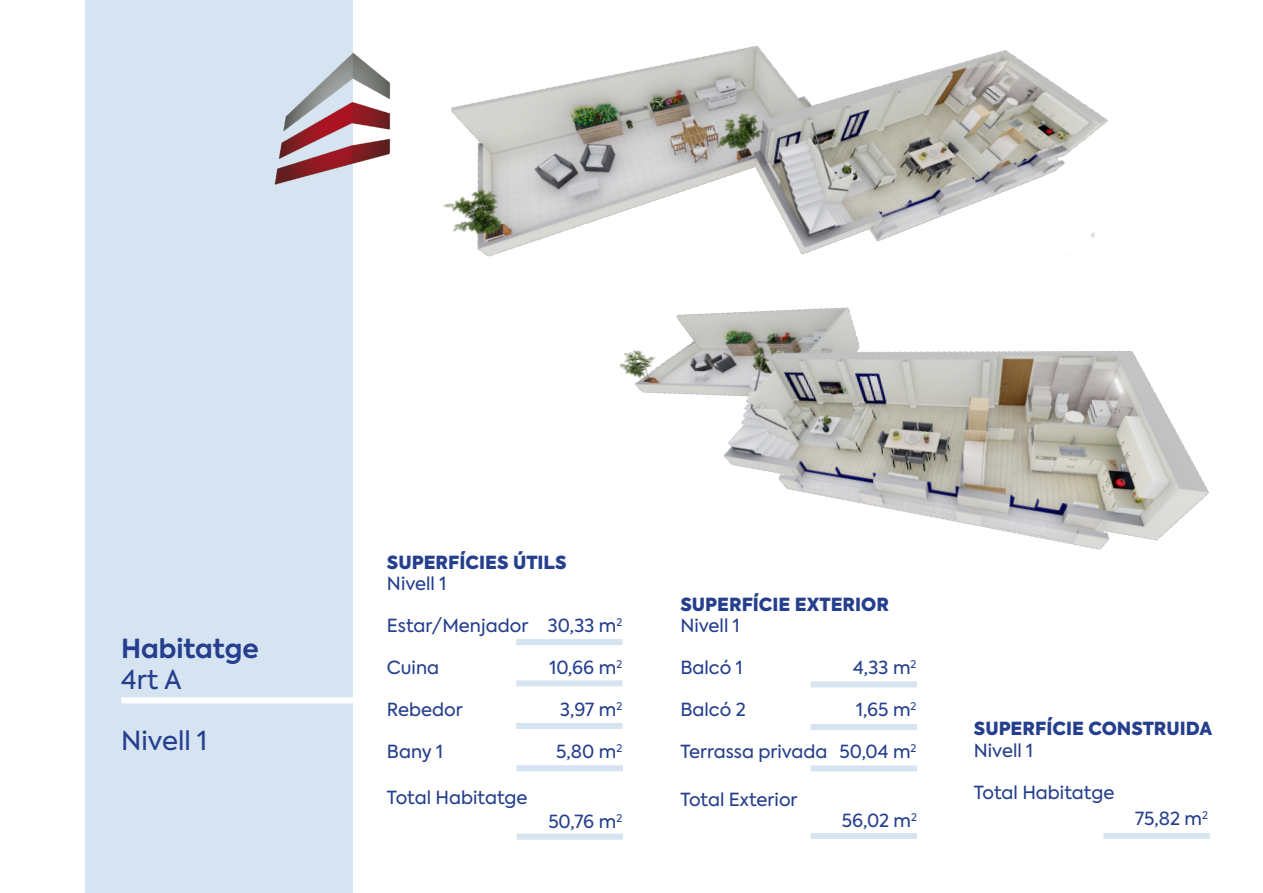
<style>
.page{position:relative;width:1263px;height:893px;background:#fff}
.page>*{position:absolute;margin:0;border:0;box-sizing:border-box;transform-origin:0 0}
.t1{font:26.1px "Axiforma";color:#253f8e}
.t2{font:700 26.1px "Axiforma";color:#253f8e}
.t3{font:18px "Axiforma";color:#253f8e}
.t4{font:900 18px "Axiforma";color:#253f8e}
</style>
<div class="page">
<div style="left:85px;top:0;width:268px;height:893px;background:#d6e3f1"></div>
<div style="left:121px;top:697px;width:247px;height:6px;background:#fff"></div>
<div style="left:516px;top:639px;width:106px;height:6px;background:#d6e3f1"></div>
<div style="left:516px;top:680px;width:106px;height:6px;background:#d6e3f1"></div>
<div style="left:516px;top:723px;width:106px;height:6px;background:#d6e3f1"></div>
<div style="left:517px;top:765px;width:106px;height:6px;background:#d6e3f1"></div>
<div style="left:517px;top:834px;width:106px;height:6px;background:#d6e3f1"></div>
<div style="left:811px;top:681px;width:106px;height:6px;background:#d6e3f1"></div>
<div style="left:811px;top:724px;width:106px;height:6px;background:#d6e3f1"></div>
<div style="left:811px;top:765px;width:106px;height:6px;background:#d6e3f1"></div>
<div style="left:811px;top:833px;width:106px;height:6px;background:#d6e3f1"></div>
<div style="left:1103px;top:833px;width:107px;height:6px;background:#d6e3f1"></div>
<img style="left:443px;top:46px;width:665px;height:211px">
<img style="left:600px;top:219px;width:609px;height:426px">
<img style="left:274px;top:52px;width:117px;height:133px">
<p class="t2" style="left:121px;top:631px;width:139px">Habitatge</p>
<p class="t1" style="left:121px;top:663px;width:62px">4rt A</p>
<p class="t1" style="left:121px;top:724px;width:88px">Nivell 1</p>
<p class="t4" style="left:387px;top:549px;width:181px">SUPERFÍCIES ÚTILS</p>
<p class="t3" style="left:387px;top:572px;width:61px">Nivell 1</p>
<p class="t3" style="left:387px;top:614px;width:143px">Estar/Menjador</p>
<p class="t3" style="left:387px;top:656px;width:54px">Cuina</p>
<p class="t3" style="left:387px;top:698px;width:77px">Rebedor</p>
<p class="t3" style="left:387px;top:740px;width:58px">Bany 1</p>
<p class="t3" style="left:387px;top:785px;width:142px">Total Habitatge</p>
<p class="t3" style="left:548px;top:809px;width:75px">50,76 m<sup>2</sup></p>
<p class="t3" style="left:548px;top:614px;width:76px">30,33 m<sup>2</sup></p>
<p class="t3" style="left:549px;top:656px;width:74px">10,66 m<sup>2</sup></p>
<p class="t3" style="left:560px;top:698px;width:64px">3,97 m<sup>2</sup></p>
<p class="t3" style="left:556px;top:740px;width:67px">5,80 m<sup>2</sup></p>
<p class="t4" style="left:680px;top:591px;width:210px">SUPERFÍCIE EXTERIOR</p>
<p class="t3" style="left:680px;top:614px;width:61px">Nivell 1</p>
<p class="t3" style="left:680px;top:656px;width:64px">Balcó 1</p>
<p class="t3" style="left:680px;top:698px;width:67px">Balcó 2</p>
<p class="t3" style="left:680px;top:740px;width:149px">Terrassa privada</p>
<p class="t3" style="left:853px;top:655px;width:65px">4,33 m<sup>2</sup></p>
<p class="t3" style="left:856px;top:697px;width:62px">1,65 m<sup>2</sup></p>
<p class="t3" style="left:840px;top:739px;width:78px">50,04 m<sup>2</sup></p>
<p class="t3" style="left:680px;top:788px;width:119px">Total Exterior</p>
<p class="t3" style="left:842px;top:809px;width:77px">56,02 m<sup>2</sup></p>
<p class="t4" style="left:974px;top:716px;width:240px">SUPERFÍCIE CONSTRUIDA</p>
<p class="t3" style="left:974px;top:739px;width:61px">Nivell 1</p>
<p class="t3" style="left:974px;top:781px;width:142px">Total Habitatge</p>
<p class="t3" style="left:1135px;top:807px;width:74px">75,82 m<sup>2</sup></p>
</div>
